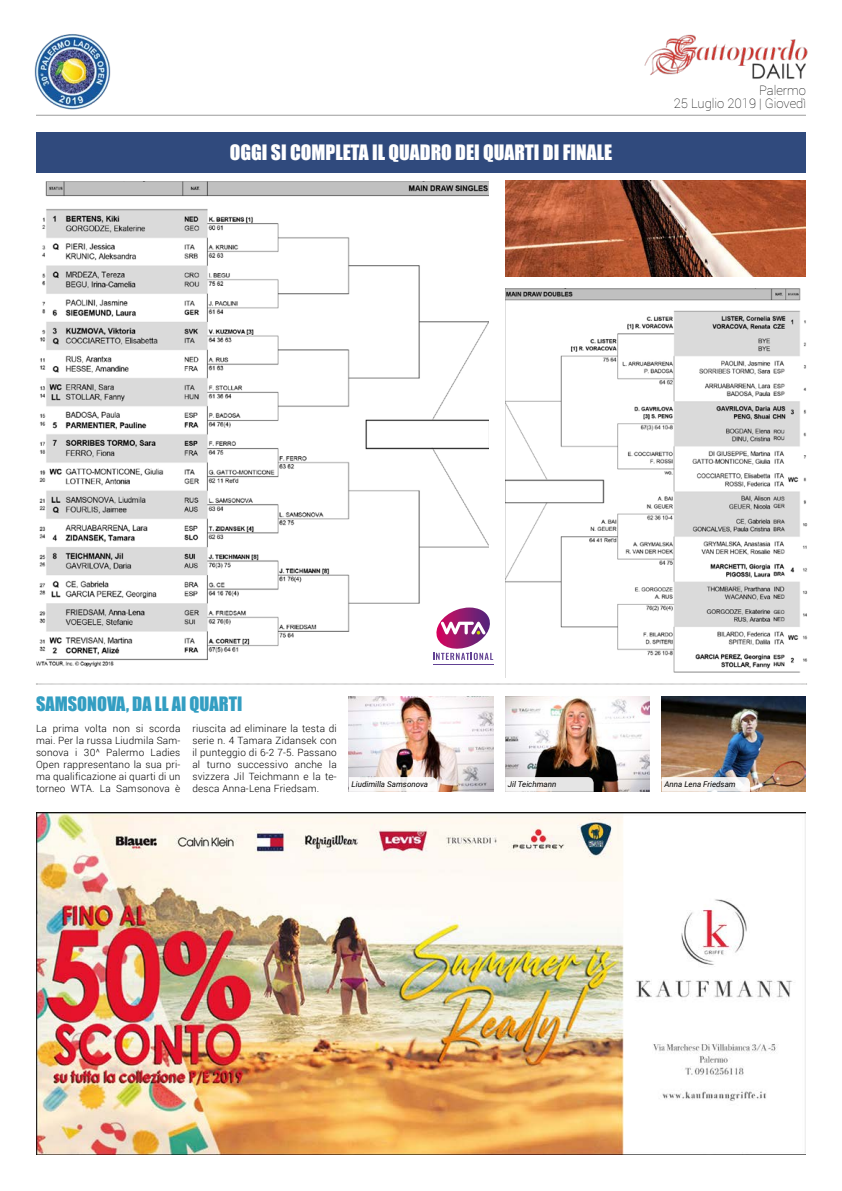
<style>
.page{position:relative;width:842px;height:1191px;background:#fff}
.page>*{position:absolute;margin:0;border:0;box-sizing:border-box;transform-origin:0 0}
.t1{font:19.5px "Impact";color:#fff}
.t2{font:18.2px "Impact";color:#339ec2}
.t3{font:100 13px/13px "Roboto";color:#000;text-align:right}
.t4{font:300 10px/12px "Roboto";letter-spacing:.02em;color:#000;text-align:justify}
.t5{font:italic 8px "Roboto";color:#000}
</style>
<div class="page">
<img style="left:36px;top:812px;width:770px;height:343px">
<hr style="left:36px;top:115px;width:770px;height:1px;background:#9d9d9c">
<img style="left:644px;top:34px;width:164px;height:45px">
<img style="left:34px;top:34px;width:77px;height:76px">
<div style="left:36px;top:132px;width:770px;height:40px;background:#304a7d"></div>
<img style="left:36px;top:181px;width:452px;height:485px">
<img style="left:505px;top:288px;width:303px;height:389px">
<img style="left:349px;top:696px;width:144px;height:95px">
<img style="left:505px;top:696px;width:145px;height:95px">
<img style="left:662px;top:696px;width:144px;height:95px">
<img style="left:505px;top:180px;width:301px;height:96px">
<svg style="left:349px;top:777px;width:88px;height:14px"></svg>
<svg style="left:505px;top:777px;width:89px;height:14px"></svg>
<svg style="left:662px;top:777px;width:88px;height:14px"></svg>
<svg style="left:36px;top:683px;width:771px;height:1px"></svg>
<svg style="left:433px;top:607px;width:60px;height:53px"></svg>
<hr style="left:433px;top:663px;width:60px;height:1px;background:#624193">
<h1 class="t1" style="left:230px;top:137px;width:384px">OGGI SI COMPLETA IL QUADRO DEI QUARTI DI FINALE</h1>
<h3 class="t3" style="left:674px;top:83px;width:134px">Palermo<br>25 Luglio 2019 | Giovedì</h3>
<h2 class="t2" style="left:36px;top:689px;width:208px">SAMSONOVA, DA LL AI QUARTI</h2>
<p class="t4" style="left:36px;top:722px;width:146px">La prima volta non si scorda mai. Per la russa Liudmila Sam&shy;sonova i 30^ Palermo Ladies Open rappresentano la sua pri&shy;ma qualificazione ai quarti di un torneo WTA. La Samsonova è</p>
<p class="t4" style="left:192px;top:722px;width:146px">riuscita ad eliminare la testa di serie n. 4 Tamara Zidansek con il punteggio di 6-2 7-5. Passano al turno successivo anche la svizzera Jil Teichmann e la te&shy;desca Anna-Lena Friedsam.</p>
<p class="t5" style="left:352px;top:779px;width:78px">Liudimilla Samsonova</p>
<p class="t5" style="left:508px;top:779px;width:50px">Jil Teichmann</p>
<p class="t5" style="left:664px;top:779px;width:73px">Anna Lena Friedsam</p>
</div>
